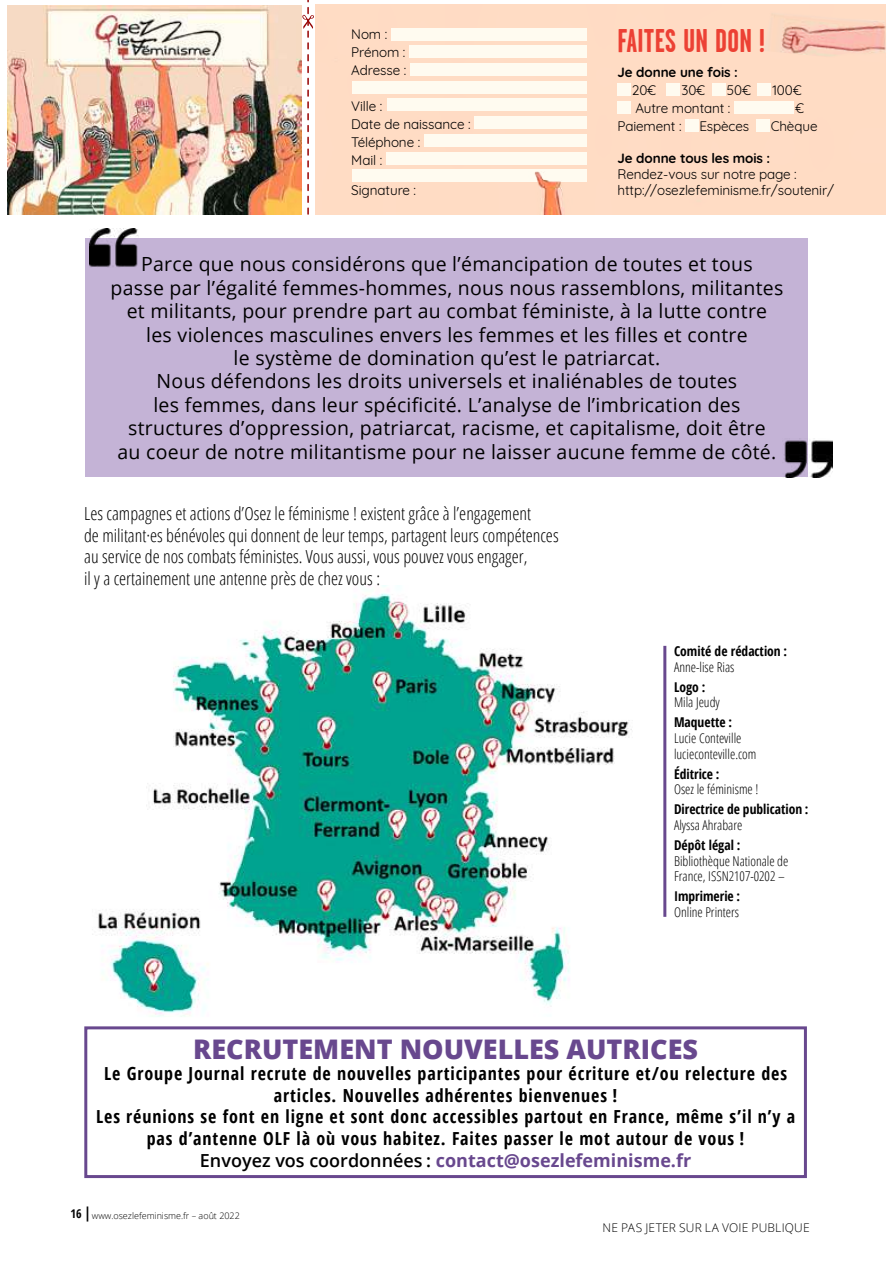
<style>
.page{position:relative;width:893px;height:1263px;background:#fff}
.page>*{position:absolute;margin:0;border:0;box-sizing:border-box;transform-origin:0 0}
.t1{font:700 32.7px "Garage Gothic";letter-spacing:.01em;color:#ec4134}
.t2{font:800 27px "Open Sans";color:#68488e}
.t3{font:19.5px/23.4px "Open Sans";letter-spacing:.015em;color:#000;text-align:center}
.t4{font:700 18px/21.6px "Open Sans Condensed";letter-spacing:.05em;color:#000;text-align:center}
.t5{font:300 18px/21.6px "Open Sans Condensed";color:#000}
.t6{font:700 18px "Open Sans";color:#68488e}
.t7{font:13.5px/18px "Quicksand";letter-spacing:-.005em;color:#000}
.t8{font:300 13.5px/15.6px "Open Sans Condensed";color:#000}
.t9{font:700 13.5px "Open Sans Condensed";color:#000}
.t10{font:700 13.5px "Quicksand";letter-spacing:-.005em;color:#000}
.t11{font:300 12px "Open Sans";letter-spacing:.015em;color:#000}
.t12{font:300 9px "Open Sans";color:#000}
.s1{font-weight:600;color:#000}
.s2{font-family:"Open Sans Condensed";font-weight:700;font-size:12px}
.s3{font-family:"Open Sans Condensed";font-weight:700;font-size:15px}
</style>
<div class="page">
<img style="left:8px;top:5px;width:293px;height:210px">
<svg style="left:302px;top:0;width:12px;height:215px"></svg>
<div style="left:392px;top:28px;width:195px;height:12px;background:#fffbf0"></div>
<div style="left:618px;top:83px;width:13px;height:13px;background:#fffbf0"></div>
<div style="left:756px;top:119px;width:13px;height:13px;background:#fffbf0"></div>
<div style="left:734px;top:101px;width:59px;height:13px;background:#fffbf0"></div>
<div style="left:666px;top:83px;width:13px;height:13px;background:#fffbf0"></div>
<div style="left:712px;top:83px;width:13px;height:13px;background:#fffbf0"></div>
<div style="left:757px;top:83px;width:13px;height:13px;background:#fffbf0"></div>
<div style="left:409px;top:45px;width:178px;height:12px;background:#fffbf0"></div>
<div style="left:410px;top:63px;width:177px;height:13px;background:#fffbf0"></div>
<div style="left:387px;top:99px;width:200px;height:12px;background:#fffbf0"></div>
<div style="left:352px;top:81px;width:235px;height:12px;background:#fffbf0"></div>
<img style="left:340px;top:100px;width:399px;height:115px">
<img style="left:745px;top:4px;width:141px;height:60px">
<img style="left:92px;top:585px;width:540px;height:432px">
<hr style="left:663px;top:646px;width:3px;height:271px;background:#68488e">
<div style="left:86px;top:239px;width:722px;height:238px;background:#c4b3d6"></div>
<svg style="left:84px;top:1026px;width:723px;height:153px"></svg>
<img style="left:784px;top:438px;width:48px;height:40px">
<img style="left:90px;top:228px;width:48px;height:39px">
<p class="t7" style="left:351px;top:24px;width:56px">Nom :<br>Prénom :<br>Adresse :</p>
<p class="t7" style="left:351px;top:96px;width:121px">Ville :<br>Date de naissance :<br>Téléphone :<br>Mail :</p>
<p class="t7" style="left:351px;top:180px;width:66px">Signature :</p>
<h1 class="t1" style="left:617px;top:23px;width:149px">FAITES UN DON !</h1>
<p class="t10" style="left:617px;top:61px;width:122px">Je donne une fois :</p>
<p class="t7" style="left:632px;top:79px;width:26px">20€</p>
<p class="t7" style="left:681px;top:79px;width:25px">30€</p>
<p class="t7" style="left:727px;top:79px;width:26px">50€</p>
<p class="t7" style="left:773px;top:79px;width:31px">100€</p>
<p class="t7" style="left:635px;top:97px;width:97px">Autre montant :</p>
<p class="t7" style="left:795px;top:97px;width:11px">€</p>
<p class="t7" style="left:617px;top:115px;width:66px">Paiement :</p>
<p class="t7" style="left:699px;top:115px;width:51px">Espèces</p>
<p class="t7" style="left:771px;top:115px;width:48px">Chèque</p>
<p class="t10" style="left:617px;top:147px;width:154px">Je donne tous les mois :</p>
<p class="t7" style="left:617px;top:165px;width:218px;line-height:16.2px">Rendez-vous sur notre page : http://osezlefeminisme.fr/soutenir/</p>
<p class="t3" style="left:110px;top:252px;width:674px">Parce que nous considérons que l’émancipation de toutes et tous<br>passe par l’égalité femmes-hommes, nous nous rassemblons, militantes et militants, pour prendre part au combat féministe, à la lutte contre<br>les violences masculines envers les femmes et les filles et contre<br>le système de domination qu’est le patriarcat.<br>Nous défendons les droits universels et inaliénables de toutes<br>les femmes, dans leur spécificité. L’analyse de l’imbrication des structures d’oppression, patriarcat, racisme, et capitalisme, doit être<br>au coeur de notre militantisme pour ne laisser aucune femme de côté.</p>
<p class="t5" style="left:84px;top:502px;width:476px">Les campagnes et actions d’Osez le féminisme ! existent grâce à l’engagement<br>de militant·es bénévoles qui donnent de leur temps, partagent leurs compétences au service de nos combats féministes. Vous aussi, vous pouvez vous engager,<br>il y a certainement une antenne près de chez vous :</p>
<p class="t9" style="left:674px;top:642px;width:115px">Comité de rédaction :</p>
<p class="t8" style="left:674px;top:659px;width:62px">Anne-lise Rias</p>
<p class="t9" style="left:674px;top:677px;width:33px">Logo :</p>
<p class="t8" style="left:674px;top:694px;width:47px">Mila Jeudy</p>
<p class="t9" style="left:674px;top:713px;width:59px">Maquette :</p>
<p class="t8" style="left:674px;top:730px;width:84px">Lucie Conteville lucieconteville.com</p>
<p class="t9" style="left:674px;top:764px;width:47px">Éditrice :</p>
<p class="t8" style="left:674px;top:781px;width:86px">Osez le féminisme !</p>
<p class="t9" style="left:674px;top:800px;width:136px">Directrice de publication :</p>
<p class="t8" style="left:674px;top:817px;width:70px">Alyssa Ahrabare</p>
<p class="t9" style="left:674px;top:835px;width:68px">Dépôt légal :</p>
<p class="t8" style="left:674px;top:852px;width:116px">Bibliothèque Nationale de<br>France, ISSN2107-0202 –</p>
<p class="t9" style="left:674px;top:887px;width:68px">Imprimerie :</p>
<p class="t8" style="left:674px;top:904px;width:67px">Online Printers</p>
<h2 class="t2" style="left:193px;top:1028px;width:507px">RECRUTEMENT NOUVELLES AUTRICES</h2>
<p class="t4" style="left:96px;top:1062px;width:701px">Le Groupe Journal recrute de nouvelles participantes pour écriture et/ou relecture des articles. Nouvelles adhérentes bienvenues !<br>Les réunions se font en ligne et sont donc accessibles partout en France, même s’il n’y a pas d’antenne OLF là où vous habitez. Faites passer le mot autour de vous !</p>
<p class="t6" style="left:200px;top:1147px;width:493px"><span class="s1">Envoyez vos coordonnées :</span> contact@osezlefeminisme.fr</p>
<p class="t12" style="left:71px;top:1210px;width:171px"><span class="s2">16</span> <span class="s3">|</span>www.osezlefeminisme.fr – août 2022</p>
<p class="t11" style="left:603px;top:1219px;width:209px">NE PAS JETER SUR LA VOIE PUBLIQUE</p>
</div>
